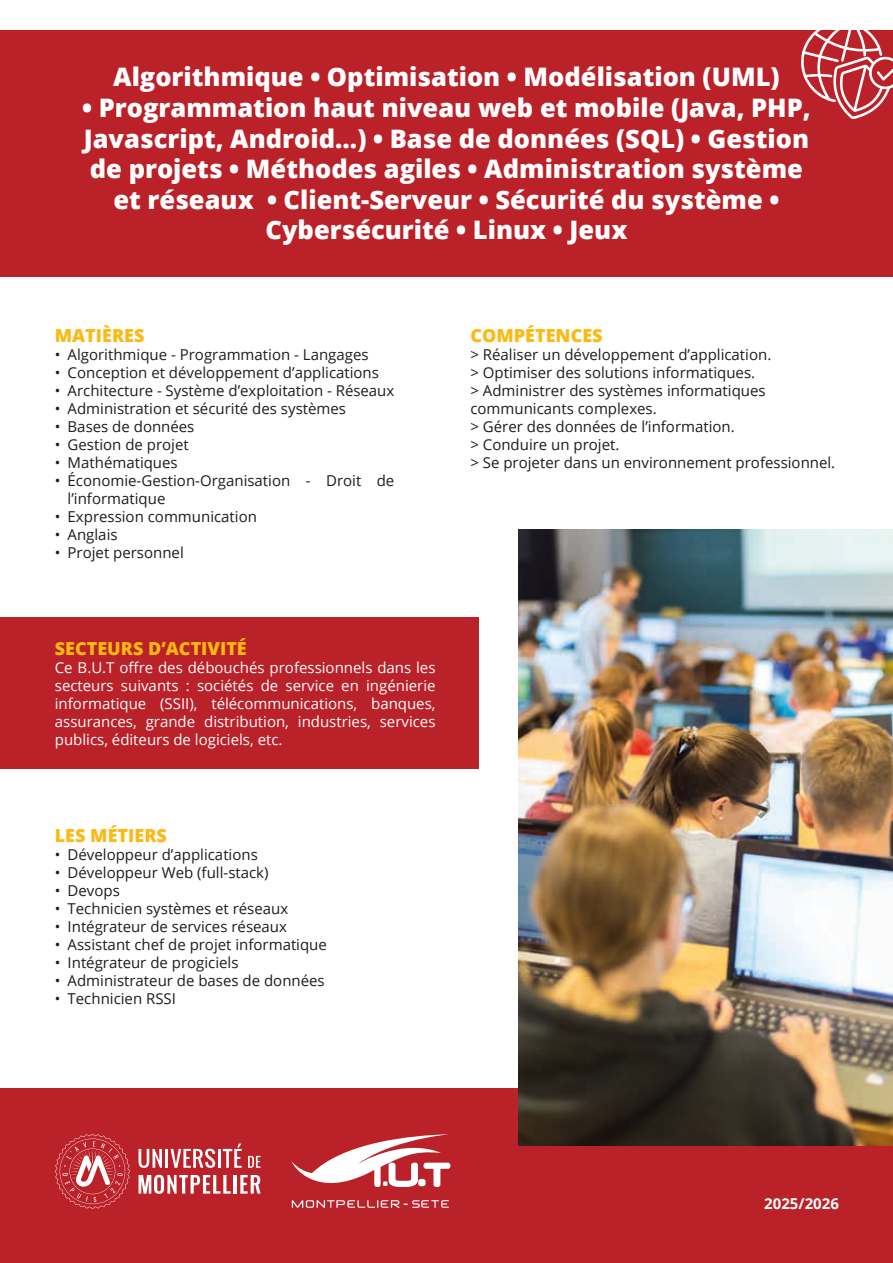
<style>
.page{position:relative;width:893px;height:1263px;background:#fff}
.page>*{position:absolute;margin:0;border:0;box-sizing:border-box;transform-origin:0 0}
.t1{font:800 25.5px/30.6px "Open Sans";color:#fff;text-align:center}
.t2{font:800 18px "Open Sans";color:#fbb911}
.t3{font:15px/18px "Open Sans";color:#1d1d1b}
.t4{font:15px/18px "Open Sans";color:#fff;text-align:justify}
.t5{font:700 15px "Open Sans";color:#fff}
</style>
<div class="page">
<div style="left:0;top:618px;width:479px;height:151px;background:#bb2129"></div>
<div style="left:0;top:1089px;width:893px;height:174px;background:#bb2129"></div>
<div style="left:0;top:30px;width:893px;height:246px;background:#bb2129"></div>
<img style="left:519px;top:529px;width:374px;height:616px">
<hr style="left:218px;top:1149px;width:3px;height:19px;background:#fff">
<svg style="left:223px;top:1143px;width:19px;height:25px"></svg>
<hr style="left:233px;top:1175px;width:4px;height:18px;background:#fff">
<svg style="left:240px;top:1175px;width:21px;height:18px"></svg>
<svg style="left:248px;top:1156px;width:13px;height:12px"></svg>
<svg style="left:171px;top:1149px;width:44px;height:19px"></svg>
<svg style="left:138px;top:1149px;width:24px;height:19px"></svg>
<hr style="left:165px;top:1149px;width:3px;height:19px;background:#fff">
<svg style="left:139px;top:1175px;width:92px;height:19px"></svg>
<svg style="left:55px;top:1134px;width:75px;height:75px"></svg>
<svg style="left:291px;top:1134px;width:160px;height:74px"></svg>
<svg style="left:801px;top:30px;width:92px;height:89px"></svg>
<h1 class="t1" style="left:113px;top:60px;width:668px">Algorithmique • Optimisation • Modélisation (UML)</h1>
<p class="t1" style="left:82px;top:91px;width:730px">• Programmation haut niveau web et mobile (Java, PHP, Javascript, Android...) • Base de données (SQL) • Gestion de projets • Méthodes agiles • Administration système et réseaux • Client-Serveur • Sécurité du système • Cybersécurité • Linux • Jeux</p>
<p class="t2" style="left:55px;top:322px;width:91px">MATIÈRES</p>
<p class="t3" style="left:55px;top:346px;width:315px">• Algorithmique - Programmation - Langages</p>
<p class="t3" style="left:55px;top:364px;width:326px">• Conception et développement d’applications</p>
<p class="t3" style="left:55px;top:382px;width:341px">• Architecture - Système d’exploitation - Réseaux</p>
<p class="t3" style="left:55px;top:400px;width:293px">• Administration et sécurité des systèmes</p>
<p class="t3" style="left:55px;top:418px;width:141px">• Bases de données</p>
<p class="t3" style="left:55px;top:436px;width:135px">• Gestion de projet</p>
<p class="t3" style="left:55px;top:454px;width:124px">• Mathématiques</p>
<p class="t3" style="left:68px;top:472px;width:328px;text-indent:-13px">• Économie-Gestion-Organisation - Droit de l’informatique</p>
<p class="t3" style="left:55px;top:508px;width:204px">• Expression communication</p>
<p class="t3" style="left:55px;top:526px;width:64px">• Anglais</p>
<p class="t3" style="left:55px;top:544px;width:130px">• Projet personnel</p>
<p class="t2" style="left:55px;top:635px;width:193px">SECTEURS D’ACTIVITÉ</p>
<p class="t4" style="left:55px;top:658px;width:382px">Ce B.U.T offre des débouchés professionnels dans les secteurs suivants : sociétés de service en ingénierie informatique (SSII), télécommunications, banques, assurances, grande distribution, industries, services publics, éditeurs de logiciels, etc.</p>
<p class="t2" style="left:55px;top:822px;width:114px">LES MÉTIERS</p>
<p class="t3" style="left:55px;top:845px;width:204px">• Développeur d’applications</p>
<p class="t3" style="left:55px;top:863px;width:215px">• Développeur Web (full-stack)</p>
<p class="t3" style="left:55px;top:881px;width:67px">• Devops</p>
<p class="t3" style="left:55px;top:899px;width:235px">• Technicien systèmes et réseaux</p>
<p class="t3" style="left:55px;top:917px;width:234px">• Intégrateur de services réseaux</p>
<p class="t3" style="left:55px;top:935px;width:274px">• Assistant chef de projet informatique</p>
<p class="t3" style="left:55px;top:953px;width:185px">• Intégrateur de progiciels</p>
<p class="t3" style="left:55px;top:971px;width:271px">• Administrateur de bases de données</p>
<p class="t3" style="left:55px;top:989px;width:123px">• Technicien RSSI</p>
<p class="t2" style="left:470px;top:322px;width:134px">COMPÉTENCES</p>
<p class="t3" style="left:470px;top:346px;width:366px">&gt; Réaliser un développement d’application.<br>&gt; Optimiser des solutions informatiques.<br>&gt; Administrer des systèmes informatiques communicants complexes.<br>&gt; Gérer des données de l’information.<br>&gt; Conduire un projet.<br>&gt; Se projeter dans un environnement professionnel.</p>
<p class="t5" style="left:764px;top:1193px;width:76px">2025/2026</p>
</div>
